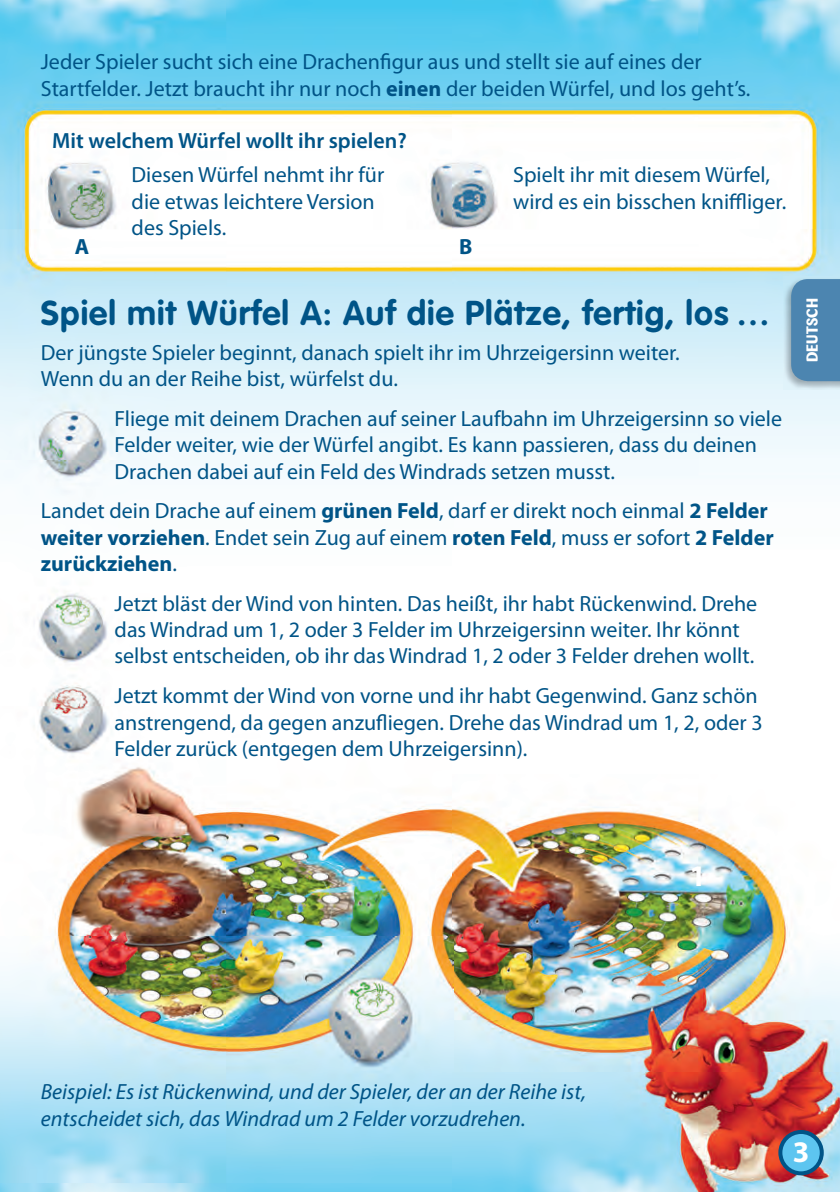
<style>
.page{position:relative;width:840px;height:1192px;background:#fff}
.page>*{position:absolute;margin:0;border:0;box-sizing:border-box;transform-origin:0 0}
.t1{font:700 34px "VAG Rounded";letter-spacing:.03em;color:#005487}
.t2{font:700 30px "Myriad Pro";color:#fff}
.t3{font:22px/26.4px "Myriad Pro";color:#005487}
.t4{font:italic 22px/26.4px "Myriad Pro";color:#005487}
.t5{font:600 22px "Myriad Pro";color:#005487}
.t6{font:700 22px "Myriad Pro";color:#005487}
.t7{font:700 16px "Barmeno";letter-spacing:.02em;color:#fff}
.s1{font-weight:700}
</style>
<div class="page">
<img style="left:0;top:0;width:839px;height:1191px">
<div style="left:780px;top:1131px;width:41px;height:42px;background:#5dc5f0;border-radius:50%"></div>
<div style="left:778px;top:1129px;width:45px;height:46px;border:4px solid #005487;border-radius:50%"></div>
<img style="left:783px;top:276px;width:56px;height:113px">
<div style="left:791px;top:279px;width:48px;height:102px;background:#4c85b0"></div>
<p class="t3" style="left:41px;top:50px;width:711px">Jeder Spieler sucht sich eine Drachenfigur aus und stellt sie auf eines der<br>Startfelder. Jetzt braucht ihr nur noch <span class="s1">einen</span> der beiden Würfel, und los geht’s.</p>
<p class="t5" style="left:52px;top:132px;width:356px">Mit welchem Würfel wollt ihr spielen?</p>
<p class="t3" style="left:132px;top:163px;width:254px">Diesen Würfel nehmt ihr für die etwas leichtere Version des Spiels.</p>
<p class="t3" style="left:513px;top:163px;width:274px">Spielt ihr mit diesem Würfel, wird es ein bisschen kniffliger.</p>
<p class="t6" style="left:75px;top:238px;width:16px">A</p>
<p class="t6" style="left:459px;top:238px;width:15px">B</p>
<h1 class="t1" style="left:41px;top:299px;width:730px">Spiel mit Würfel A: Auf die Plätze, fertig, los …</h1>
<p class="t3" style="left:41px;top:341px;width:640px">Der jüngste Spieler beginnt, danach spielt ihr im Uhrzeigersinn weiter.<br>Wenn du an der Reihe bist, würfelst du.</p>
<p class="t3" style="left:115px;top:407px;width:669px">Fliege mit deinem Drachen auf seiner Laufbahn im Uhrzeigersinn so viele<br>Felder weiter, wie der Würfel angibt. Es kann passieren, dass du deinen<br>Drachen dabei auf ein Feld des Windrads setzen musst.</p>
<p class="t3" style="left:41px;top:499px;width:734px">Landet dein Drache auf einem <span class="s1">grünen Feld</span>, darf er direkt noch einmal <span class="s1">2 Felder weiter vorziehen</span>. Endet sein Zug auf einem <span class="s1">roten Feld</span>, muss er sofort <span class="s1">2 Felder zurückziehen</span>.</p>
<p class="t3" style="left:115px;top:591px;width:644px">Jetzt bläst der Wind von hinten. Das heißt, ihr habt Rückenwind. Drehe das Windrad um 1, 2 oder 3 Felder im Uhrzeigersinn weiter. Ihr könnt selbst entscheiden, ob ihr das Windrad 1, 2 oder 3 Felder drehen wollt.</p>
<p class="t3" style="left:115px;top:684px;width:649px">Jetzt kommt der Wind von vorne und ihr habt Gegenwind. Ganz schön anstrengend, da gegen anzufliegen. Drehe das Windrad um 1, 2, oder 3<br>Felder zurück (entgegen dem Uhrzeigersinn).</p>
<p class="t7" style="left:802px;top:362px;width:66px;rotate:-90deg">DEUTSCH</p>
<h2 class="t2" style="left:689px;top:864px;width:18px">1</h2>
<p class="t4" style="left:41px;top:1080px;width:546px">Beispiel: Es ist Rückenwind, und der Spieler, der an der Reihe ist, entscheidet sich, das Windrad um 2 Felder vorzudrehen.</p>
<h2 class="t2" style="left:792px;top:1140px;width:18px">3</h2>
</div>
